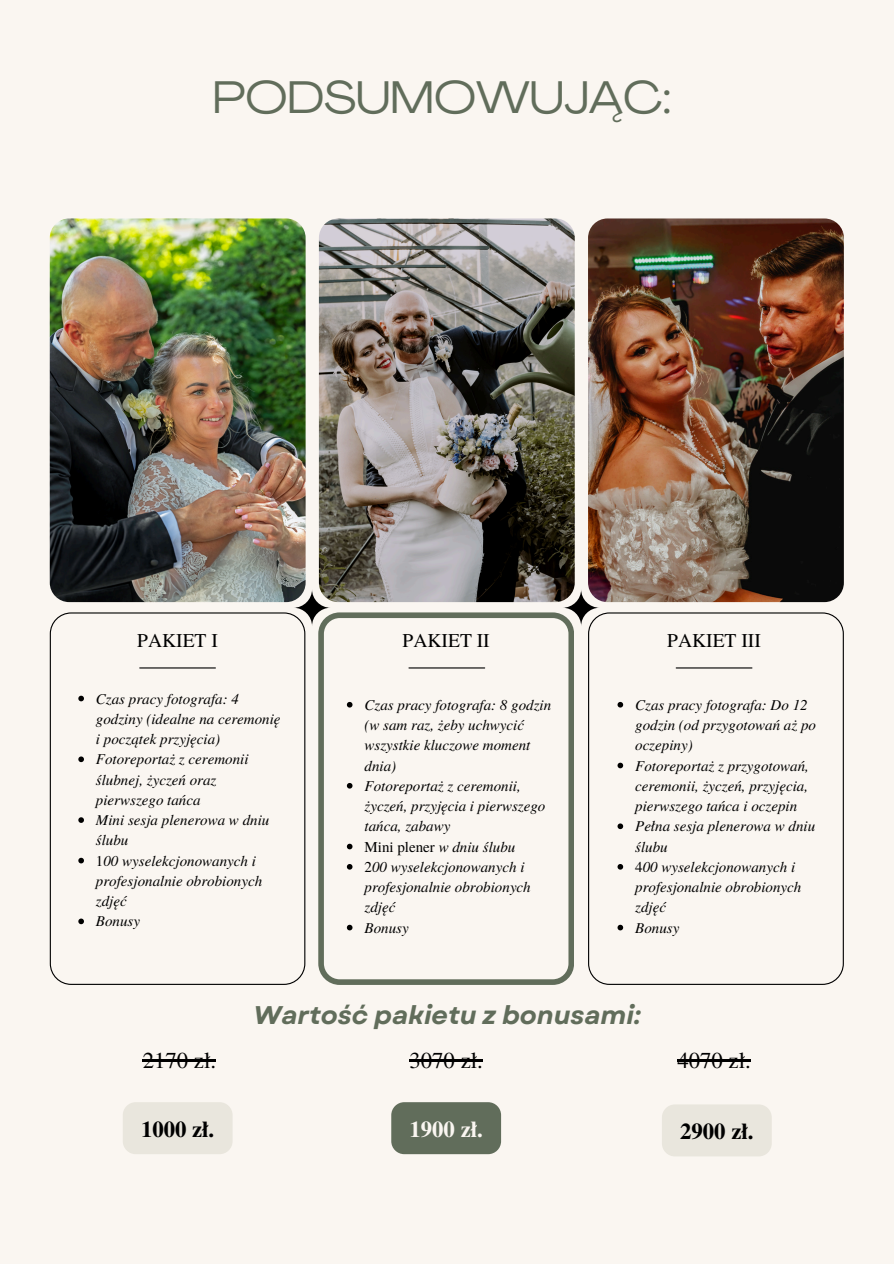
<style>
.page{position:relative;width:894px;height:1264px;background:#fff}
.page>*{position:absolute;margin:0;border:0;box-sizing:border-box;transform-origin:0 0}
.t1{font:expanded 45px "Agrandir";color:#616d5b}
.t2{font:italic 700 25.5px "Garet";letter-spacing:-.005em;color:#616d5b}
.t3{font:22.8px "Te X Gyre Termes";color:#000}
.t4{font:700 22.8px "Te X Gyre Termes";color:#000}
.t5{font:700 22.8px "Te X Gyre Termes";color:#faf6f1}
.t6{font:19.5px "Te X Gyre Termes";color:#000}
.t7{font:italic 15px/20.2px "Te X Gyre Termes";color:#000}
.t8{font:15px "Te X Gyre Termes";color:#000}
.s1{font-style:normal}
.s2{font-style:italic}
</style>
<div class="page">
<div style="left:0;top:0;width:893px;height:1263px;background:#faf6f1"></div>
<svg style="left:50px;top:612px;width:255px;height:372px"></svg>
<img style="left:50px;top:218px;width:255px;height:384px;border-radius:19px">
<img style="left:319px;top:218px;width:255px;height:384px;border-radius:19px">
<img style="left:588px;top:218px;width:255px;height:384px;border-radius:19px">
<svg style="left:318px;top:612px;width:255px;height:372px"></svg>
<hr style="left:140px;top:667px;width:75px;height:1px;background:#000">
<hr style="left:409px;top:667px;width:75px;height:1px;background:#000">
<svg style="left:293px;top:589px;width:37px;height:37px"></svg>
<div style="left:123px;top:1102px;width:109px;height:52px;background:#e9e6dd;border-radius:13px"></div>
<svg style="left:78px;top:695px;width:6px;height:6px"></svg>
<svg style="left:78px;top:756px;width:6px;height:6px"></svg>
<svg style="left:78px;top:817px;width:6px;height:5px"></svg>
<svg style="left:78px;top:857px;width:6px;height:6px"></svg>
<svg style="left:78px;top:918px;width:6px;height:6px"></svg>
<div style="left:391px;top:1102px;width:110px;height:52px;background:#616d5b;border-radius:13px"></div>
<div style="left:661px;top:1104px;width:110px;height:52px;background:#e9e6dd;border-radius:13px"></div>
<svg style="left:347px;top:702px;width:5px;height:5px"></svg>
<svg style="left:347px;top:783px;width:5px;height:5px"></svg>
<svg style="left:347px;top:843px;width:5px;height:6px"></svg>
<svg style="left:347px;top:864px;width:5px;height:5px"></svg>
<svg style="left:347px;top:924px;width:5px;height:6px"></svg>
<svg style="left:562px;top:589px;width:37px;height:37px"></svg>
<hr style="left:143px;top:1059px;width:73px;height:2px;background:#000">
<hr style="left:409px;top:1059px;width:73px;height:2px;background:#000">
<hr style="left:677px;top:1059px;width:73px;height:2px;background:#000">
<svg style="left:588px;top:612px;width:255px;height:372px"></svg>
<p class="t1" style="left:213px;top:79px;width:459px">PODSUMOWUJĄC:</p>
<p class="t6" style="left:137px;top:626px;width:82px">PAKIET I</p>
<p class="t7" style="left:96px;top:687px;width:186px">Czas pracy fotografa: 4 godziny (idealne na ceremonię i początek przyjęcia)</p>
<h5 class="t7" style="left:96px;top:748px;width:154px">Fotoreportaż z ceremonii ślubnej, życzeń oraz pierwszego tańca</h5>
<p class="t7" style="left:96px;top:809px;width:175px">Mini sesja plenerowa w dniu ślubu</p>
<p class="t7" style="left:96px;top:849px;width:168px"><span class="s1">1</span>00 wyselekcjonowanych i profesjonalnie obrobionych zdjęć</p>
<p class="t7" style="left:96px;top:910px;width:46px">Bonusy</p>
<p class="t6" style="left:402px;top:626px;width:89px">PAKIET II</p>
<p class="t6" style="left:667px;top:626px;width:95px">PAKIET III</p>
<p class="t7" style="left:364px;top:693px;width:188px">Czas pracy fotografa: 8 godzin (w sam raz, żeby uchwycić wszystkie kluczowe moment dnia)</p>
<p class="t7" style="left:364px;top:774px;width:182px">Fotoreportaż z ceremonii, życzeń, przyjęcia i pierwszego tańca, zabawy</p>
<p class="t8" style="left:364px;top:835px;width:152px">Mini plener <span class="s2">w dniu ślubu</span></p>
<p class="t7" style="left:364px;top:855px;width:168px"><span class="s1">2</span>00 wyselekcjonowanych i profesjonalnie obrobionych zdjęć</p>
<p class="t7" style="left:364px;top:916px;width:46px">Bonusy</p>
<p class="t7" style="left:635px;top:693px;width:182px">Czas pracy fotografa: Do 12 godzin (od przygotowań aż po oczepiny)</p>
<h5 class="t7" style="left:635px;top:754px;width:175px;text-align:justify">Fotoreportaż z przygotowań, ceremonii, życzeń, przyjęcia, pierwszego tańca i oczepin</h5>
<p class="t7" style="left:635px;top:815px;width:181px">Pełna sesja plenerowa w dniu ślubu</p>
<p class="t7" style="left:635px;top:855px;width:168px"><span class="s1">4</span>00 wyselekcjonowanych i profesjonalnie obrobionych zdjęć</p>
<p class="t7" style="left:635px;top:916px;width:46px">Bonusy</p>
<p class="t2" style="left:253px;top:996px;width:389px">Wartość pakietu z bonusami:</p>
<p class="t3" style="left:143px;top:1044px;width:75px">2170 zł.</p>
<p class="t3" style="left:409px;top:1044px;width:75px">3070 zł.</p>
<h4 class="t3" style="left:677px;top:1044px;width:75px">4070 zł.</h4>
<p class="t4" style="left:141px;top:1111px;width:75px">1000 zł.</p>
<p class="t5" style="left:409px;top:1111px;width:75px">1900 zł.</p>
<h5 class="t4" style="left:680px;top:1113px;width:75px">2900 zł.</h5>
</div>
